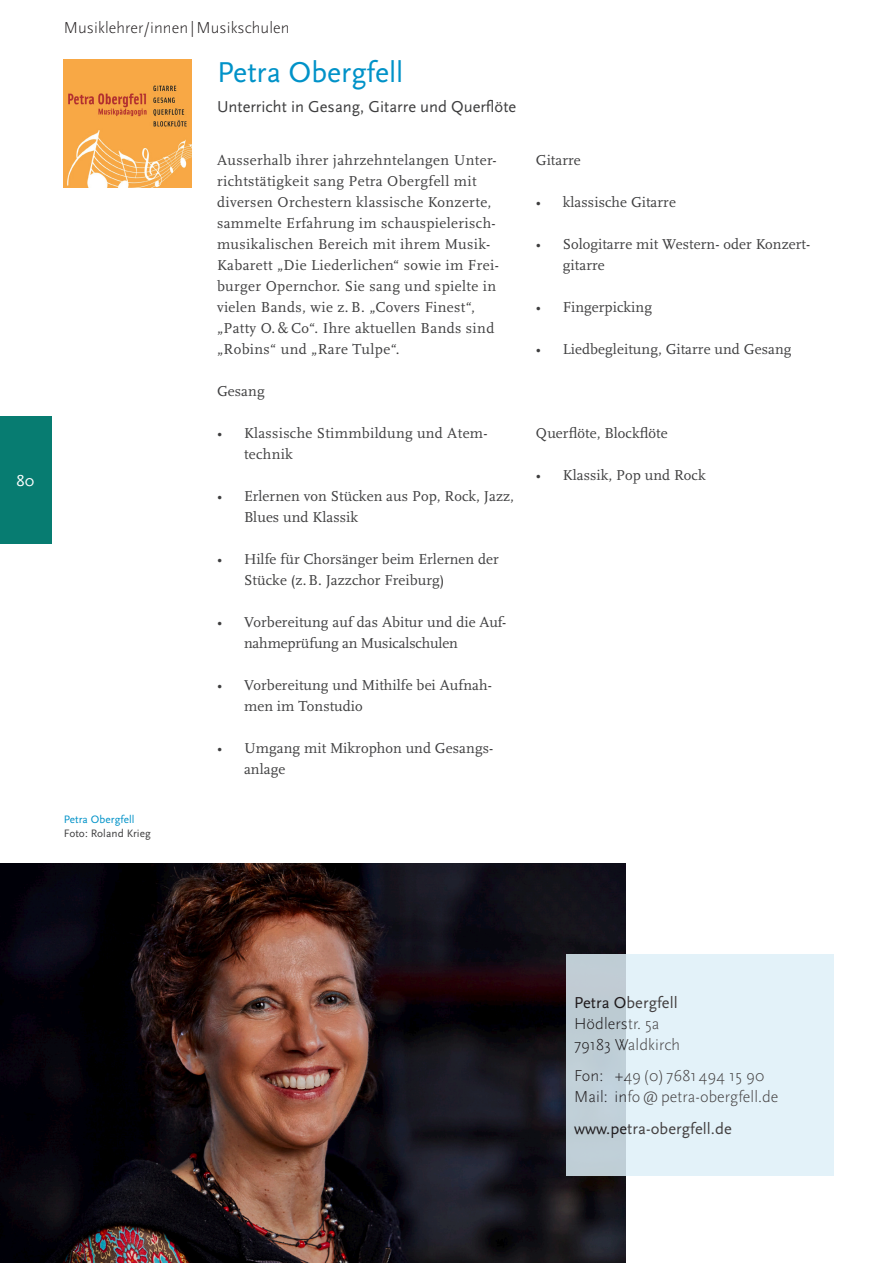
<style>
.page{position:relative;width:893px;height:1263px;background:#fff}
.page>*{position:absolute;margin:0;border:0;box-sizing:border-box;transform-origin:0 0}
.Vereinsname{font:30px "Scala Sans Pro";color:#0092c8}
.Branche{font:300 16.5px/21px "Scala Sans Pro";letter-spacing:.005em;color:#231f20}
.Kurzbeschreibung{font:16.5px "Scala Sans Pro";color:#3e3e3f}
.t1{font:16.5px "Scala Sans Pro";letter-spacing:.005em;color:#231f20}
.Paginierung{font:16.5px "Scala Sans Pro";color:#fff}
.Fliesstext{font:15px/21px "Scala Pro";letter-spacing:.005em;color:#3e3e3f}
.Fliesstext-2{font:15px/21px "Scala Pro";letter-spacing:.025em;color:#3e3e3f}
.BU{font:11.25px "Scala Sans Pro";letter-spacing:.005em;color:#3e3e3f}
.BU-2{font:11.25px "Scala Sans Pro";letter-spacing:.005em;color:#0092c8}
</style>
<div class="page">
<img style="left:0;top:863px;width:625px;height:400px">
<svg style="left:566px;top:954px;width:267px;height:221px;background:#dae9f1"></svg>
<img style="left:64px;top:60px;width:127px;height:127px">
<div style="left:0;top:416px;width:51px;height:128px;background:#077c71"></div>
<p class="Paginierung" style="left:17px;top:471px;width:19px">80</p>
<p class="Branche" style="left:64px;top:18px;width:227px">Musiklehrer/innen |Musikschulen</p>
<p class="BU-2" style="left:64px;top:813px;width:72px">Petra Obergfell</p>
<p class="BU" style="left:64px;top:826px;width:89px">Foto: Roland Krieg</p>
<p class="Vereinsname" style="left:217px;top:55px;width:188px">Petra Obergfell</p>
<p class="Kurzbeschreibung" style="left:217px;top:97px;width:301px">Unterricht in Gesang, Gitarre und Querflöte</p>
<p class="Fliesstext-2" style="left:217px;top:149px;width:283px">Ausserhalb ihrer jahrzehntelangen Unter&shy;richtstätigkeit sang Petra Obergfell mit diversen Orchestern klassische Konzerte, sammelte Erfahrung im schauspielerisch&shy;musikalischen Bereich mit ihrem Musik-Kabarett „Die Liederlichen“ sowie im Frei&shy;burger Opernchor. Sie sang und spielte in vielen Bands, wie z. B. „Covers Finest“, „Patty O. &amp; Co“. Ihre aktuellen Bands sind „Robins“ und „Rare Tulpe“.</p>
<p class="Fliesstext" style="left:217px;top:380px;width:49px">Gesang</p>
<p class="Fliesstext" style="left:244px;top:422px;width:245px;text-indent:-27px">• Klassische Stimmbildung und Atem&shy;technik</p>
<p class="Fliesstext" style="left:244px;top:485px;width:271px;text-indent:-27px">• Erlernen von Stücken aus Pop, Rock, Jazz,<br>Blues und Klassik</p>
<p class="Fliesstext" style="left:244px;top:548px;width:256px;text-indent:-27px">• Hilfe für Chorsänger beim Erlernen der<br>Stücke (z.B. Jazzchor Freiburg)</p>
<p class="Fliesstext" style="left:244px;top:611px;width:264px;text-indent:-27px">• Vorbereitung auf das Abitur und die Auf&shy;nahmeprüfung an Musicalschulen</p>
<p class="Fliesstext" style="left:244px;top:674px;width:249px;text-indent:-27px">• Vorbereitung und Mithilfe bei Aufnah&shy;men im Tonstudio</p>
<p class="Fliesstext" style="left:244px;top:737px;width:251px;text-indent:-27px">• Umgang mit Mikrophon und Gesangs&shy;anlage</p>
<p class="Fliesstext" style="left:536px;top:149px;width:46px">Gitarre</p>
<p class="Fliesstext" style="left:536px;top:191px;width:142px">• klassische Gitarre</p>
<p class="Fliesstext" style="left:563px;top:233px;width:249px;text-indent:-27px">• Sologitarre mit Western- oder Konzert&shy;gitarre</p>
<p class="Fliesstext" style="left:536px;top:296px;width:118px">• Fingerpicking</p>
<p class="Fliesstext" style="left:536px;top:338px;width:257px">• Liedbegleitung, Gitarre und Gesang</p>
<p class="Fliesstext" style="left:536px;top:422px;width:133px">Querflöte, Blockflöte</p>
<p class="Fliesstext" style="left:536px;top:464px;width:171px">• Klassik, Pop und Rock</p>
<p class="t1" style="left:574px;top:993px;width:105px">Petra Obergfell</p>
<p class="Branche" style="left:574px;top:1013px;width:108px">Hödlerstr. 5a<br>79183 Waldkirch</p>
<p class="Branche" style="left:574px;top:1065px;width:206px">Fon: +49 (0) 7681 494 15 90<br>Mail: info@petra-obergfell.de</p>
<p class="t1" style="left:574px;top:1119px;width:159px">www.petra-obergfell.de</p>
</div>
